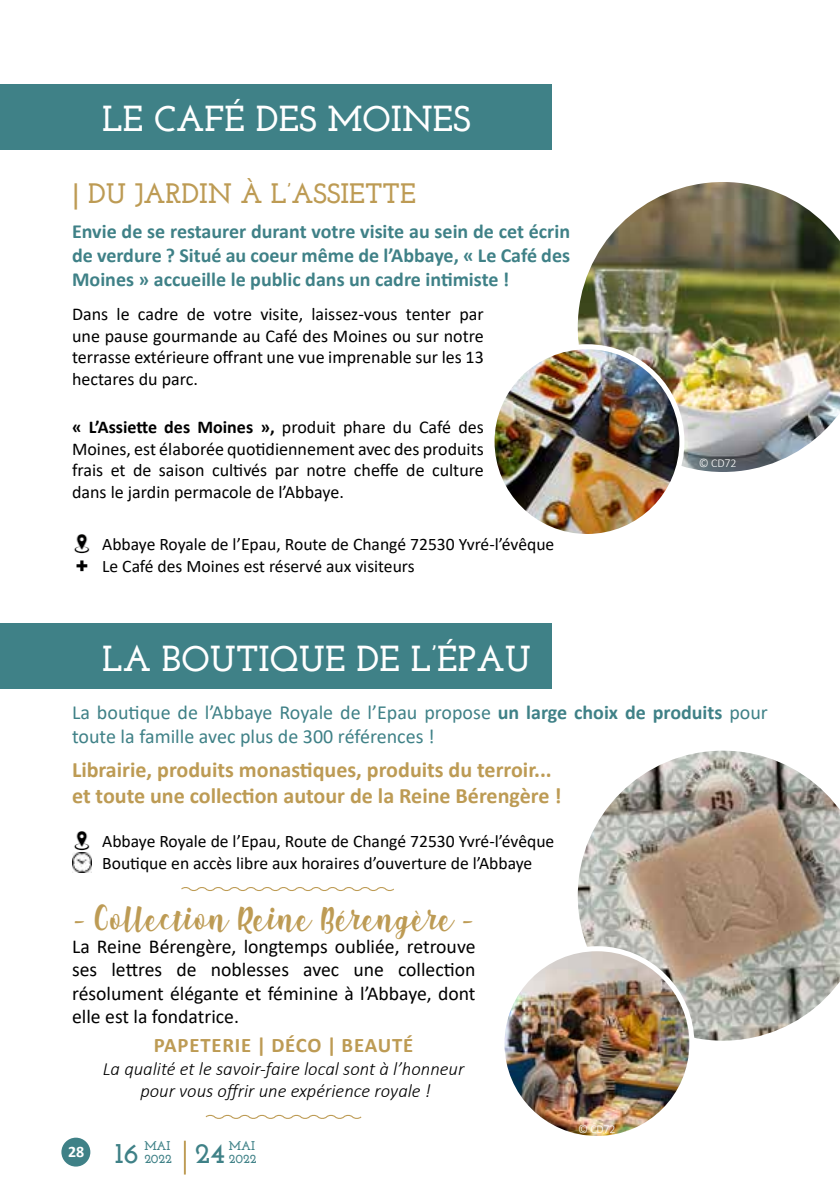
<style>
.page{position:relative;width:840px;height:1191px;background:#fff}
.page>*{position:absolute;margin:0;border:0;box-sizing:border-box;transform-origin:0 0}
.t1{font:700 36px "Josefin Slab";color:#fff}
.t2{font:31px "Shink";color:#bd9b54}
.t3{font:700 28.8px "Josefin Slab";color:#3f8187}
.t4{font:700 28px "Josefin Slab";color:#bd9b54}
.t5{font:700 22px/26.4px "Calibri";color:#bd9b54}
.t6{font:700 20.8px "Calibri";letter-spacing:.04em;color:#bd9b54}
.t7{font:700 20px/24px "Calibri";color:#3f8187;text-align:justify}
.t8{font:20px/24px "Calibri";color:#3f8187}
.t9{font:900 20px "Arial";color:#000}
.t10{font:19.6px/23.6px "Calibri";color:#000;text-align:justify}
.t11{font:italic 300 18.6px/22.4px "Calibri";color:#000;text-align:center}
.t12{font:18px/21.6px "Calibri";color:#000;text-align:justify}
.t13{font:17.6px "Calibri";color:#000}
.t14{font:700 16px "Calibri";color:#fff}
.t15{font:700 12.6px/12.6px "Josefin Slab";color:#3f8187}
.t16{font:300 12px "Calibri";letter-spacing:-.02em;color:#fff}
.s1{font-weight:700}
</style>
<div class="page">
<img style="left:577px;top:182px;width:262px;height:290px">
<img style="left:74px;top:831px;width:16px;height:19px">
<img style="left:74px;top:534px;width:16px;height:19px">
<img style="left:72px;top:852px;width:20px;height:20px">
<svg style="left:577px;top:750px;width:262px;height:291px;background:#b5ab9f"></svg>
<img style="left:501px;top:948px;width:190px;height:190px;border-radius:95px">
<div style="left:499px;top:946px;width:195px;height:195px;border:5px solid #fff;border-radius:50%"></div>
<img style="left:491px;top:347px;width:190px;height:189px;border-radius:95px">
<div style="left:489px;top:344px;width:195px;height:195px;border:5px solid #fff;border-radius:50%"></div>
<svg style="left:205px;top:1114px;width:157px;height:5px"></svg>
<svg style="left:181px;top:887px;width:213px;height:4px"></svg>
<div style="left:0;top:624px;width:551px;height:65px;background:#3f8187"></div>
<div style="left:0;top:85px;width:551px;height:65px;background:#3f8187"></div>
<hr style="left:184px;top:1140px;width:2px;height:34px;background:#bd9b54">
<div style="left:61px;top:1137px;width:29px;height:29px;background:#3f8187;border-radius:50%"></div>
<h1 class="t1" style="left:102px;top:97px;width:370px">LE CAFÉ DES MOINES</h1>
<h3 class="t4" style="left:72px;top:177px;width:345px">| DU JARDIN À L’ASSIETTE</h3>
<p class="t7" style="left:72px;top:219px;width:499px">Envie de se restaurer durant votre visite au sein de cet écrin de verdure ? Situé au coeur même de l’Abbaye, « Le Café des Moines » accueille le public dans un cadre intimiste !</p>
<p class="t12" style="left:72px;top:303px;width:413px">Dans le cadre de votre visite, laissez-vous tenter par une pause gourmande au Café des Moines ou sur notre terrasse extérieure offrant une vue imprenable sur les 13 hectares du parc.</p>
<p class="t12" style="left:72px;top:416px;width:413px"><span class="s1">« L’Assiette des Moines »,</span> produit phare du Café des Moines, est élaborée quotidiennement avec des produits frais et de saison cultivés par notre cheffe de culture dans le jardin permacole de l’Abbaye.</p>
<p class="t9" style="left:75px;top:552px;width:15px">+</p>
<p class="t13" style="left:102px;top:532px;width:453px">Abbaye Royale de l’Epau, Route de Changé 72530 Yvré-l’évêque</p>
<p class="t13" style="left:102px;top:554px;width:314px">Le Café des Moines est réservé aux visiteurs</p>
<h1 class="t1" style="left:102px;top:637px;width:430px">LA BOUTIQUE DE L’ÉPAU</h1>
<p class="t16" style="left:698px;top:456px;width:39px">© CD72</p>
<p class="t8" style="left:72px;top:700px;width:697px">La boutique de l’Abbaye Royale de l’Epau propose <span class="s1">un large choix de produits</span> pour toute la famille avec plus de 300 références !</p>
<p class="t5" style="left:72px;top:756px;width:491px">Librairie, produits monastiques, produits du terroir... et toute une collection autour de la Reine Bérengère !</p>
<p class="t13" style="left:102px;top:829px;width:453px">Abbaye Royale de l’Epau, Route de Changé 72530 Yvré-l’évêque</p>
<p class="t13" style="left:102px;top:850px;width:431px">Boutique en accès libre aux horaires d’ouverture de l’Abbaye</p>
<h2 class="t2" style="left:74px;top:901px;width:402px">- Collection Reine Bérengère -</h2>
<p class="t10" style="left:72px;top:933px;width:405px">La Reine Bérengère, longtemps oubliée, retrouve ses lettres de noblesses avec une collection résolument élégante et féminine à l’Abbaye, dont elle est la fondatrice.</p>
<p class="t6" style="left:154px;top:1030px;width:261px">PAPETERIE | DÉCO | BEAUTÉ</p>
<p class="t11" style="left:103px;top:1057px;width:363px">La qualité et le savoir-faire local sont à l’honneur pour vous offrir une expérience royale !</p>
<p class="t14" style="left:68px;top:1140px;width:18px">28</p>
<p class="t15" style="left:144px;top:1139px;width:29px">MAI<br>2022</p>
<p class="t15" style="left:229px;top:1139px;width:28px">MAI</p>
<h3 class="t3" style="left:115px;top:1135px;width:25px">16</h3>
<h3 class="t3" style="left:195px;top:1135px;width:32px">24</h3>
<p class="t15" style="left:229px;top:1152px;width:29px">2022</p>
<p class="t16" style="left:577px;top:1121px;width:39px">© CD72</p>
</div>
